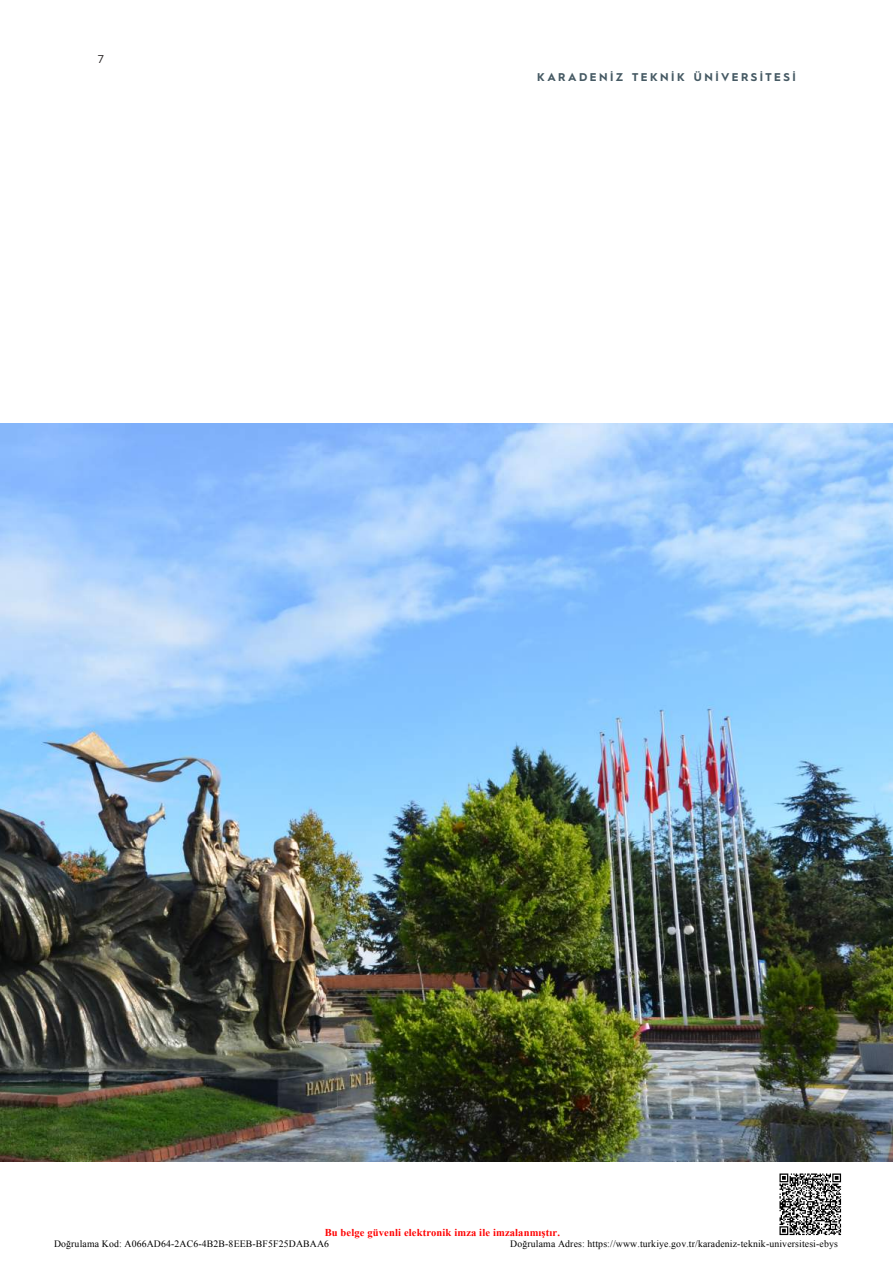
<style>
.page{position:relative;width:893px;height:1263px;background:#fff}
.page>*{position:absolute;margin:0;border:0;box-sizing:border-box;transform-origin:0 0}
.t1{font:700 11.25px "Hurme Geometric Sans 1";letter-spacing:.225em;color:#455963}
.t2{font:11.25px "Hurme Geometric Sans 1";color:#231f20}
.t3{font:700 10.5px "Times New Roman";letter-spacing:.015em;color:#f00}
.t4{font:9.75px "Times New Roman";letter-spacing:.015em;color:#000}
</style>
<div class="page">
<img style="left:0;top:423px;width:893px;height:738px">
<img style="left:779px;top:1173px;width:63px;height:63px">
<p class="t2" style="left:98px;top:51px;width:8px">7</p>
<p class="t1" style="left:537px;top:69px;width:260px">KARADENİZ TEKNİK ÜNİVERSİTESİ</p>
<p class="t3" style="left:325px;top:1226px;width:237px">Bu belge güvenli elektronik imza ile imzalanmıştır.</p>
<p class="t4" style="left:54px;top:1238px;width:277px">Doğrulama Kod: A066AD64-2AC6-4B2B-8EEB-BF5F25DABAA6</p>
<p class="t4" style="left:510px;top:1238px;width:329px">Doğrulama Adres: https://www.turkiye.gov.tr/karadeniz-teknik-universitesi-ebys</p>
</div>
